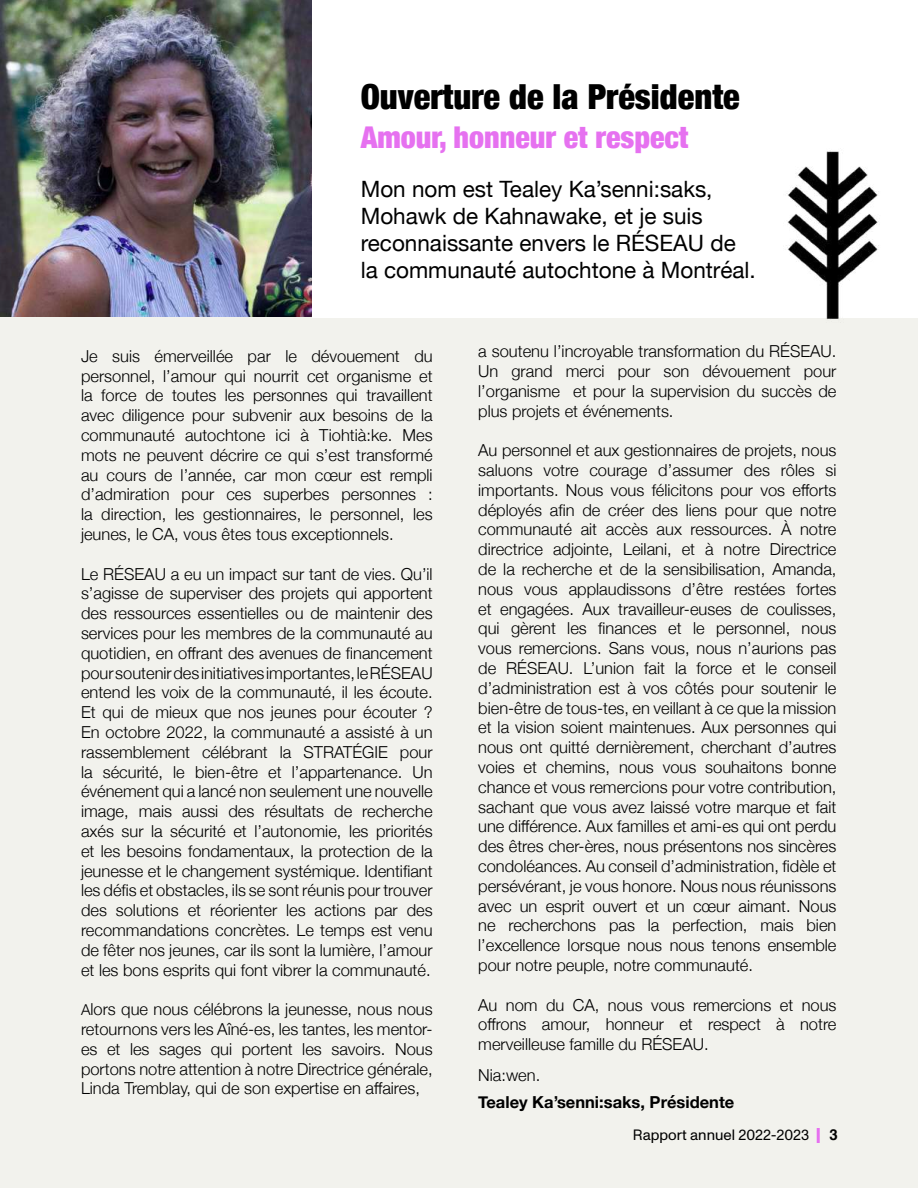
<style>
.page{position:relative;width:918px;height:1188px;background:#f2f2ed}
.page>*{position:absolute;margin:0;border:0;box-sizing:border-box;transform-origin:0 0}
.t1{font:900 condensed 34.5px "Helvetica Neue";color:#000}
.t2{font:900 condensed 30px "Helvetica Neue";color:#e671f0}
.t3{font:22.5px/27px "Helvetica Neue";color:#000}
.t4{font:300 16.5px/19.8px "Helvetica Neue";color:#000;text-align:justify}
.t5{font:700 16.5px "Helvetica Neue";color:#000}
.t6{font:15px "ABC Monument Grotesk Trial";color:#000}
.t7{font:700 15px "Helvetica";color:#000}
.s1{font-size:15px}
</style>
<div class="page">
<div style="left:817px;top:1128px;width:3px;height:15px;background:#c785b8;border:2px solid #e671f0"></div>
<img style="left:0;top:0;width:312px;height:316px">
<div style="left:313px;top:1px;width:604px;height:316px;background:#fff"></div>
<div style="left:312px;top:0;width:606px;height:318px;border:2px solid #fff"></div>
<img style="left:766px;top:151px;width:134px;height:168px">
<h1 class="t1" style="left:361px;top:69px;width:381px">Ouverture de la Présidente</h1>
<h2 class="t2" style="left:361px;top:112px;width:329px">Amour, honneur et respect</h2>
<h3 class="t3" style="left:361px;top:177px;width:397px">Mon nom est Tealey Ka’senni:saks, Mohawk de Kahnawake, et je suis reconnaissante envers le RÉSEAU de la communauté autochtone à Montréal.</h3>
<p class="t4" style="left:81px;top:345px;width:353px">Je suis émerveillée par le dévouement du personnel, l’amour qui nourrit cet organisme et la force de toutes les personnes qui travaillent avec diligence pour subvenir aux besoins de la communauté autochtone ici à Tiohtià:ke. Mes mots ne peuvent décrire ce qui s’est transformé au cours de l’année, car mon cœur est rempli d’admiration pour ces superbes personnes : la direction, les gestionnaires, le personnel, les jeunes, le CA, vous êtes tous exceptionnels.</p>
<p class="t4" style="left:81px;top:563px;width:353px">Le RÉSEAU a eu un impact sur tant de vies. Qu’il s’agisse de superviser des projets qui apportent des ressources essentielles ou de maintenir des services pour les membres de la communauté au quotidien, en offrant des avenues de financement pour soutenir des initiatives importantes, le RÉSEAU entend les voix de la communauté, il les écoute.<br>Et qui de mieux que nos jeunes pour écouter ?<br>En octobre 2022, la communauté a assisté à un rassemblement célébrant la STRATÉGIE pour la sécurité, le bien-être et l’appartenance. Un événement qui a lancé non seulement une nouvelle image, mais aussi des résultats de recherche axés sur la sécurité et l’autonomie, les priorités et les besoins fondamentaux, la protection de la jeunesse et le changement systémique. Identifiant les défis et obstacles, ils se sont réunis pour trouver des solutions et réorienter les actions par des recommandations concrètes. Le temps est venu de fêter nos jeunes, car ils sont la lumière, l’amour et les bons esprits qui font vibrer la communauté.</p>
<p class="t4" style="left:81px;top:998px;width:353px"><span class="s1">A</span>lors que nous célébrons la jeunesse, nous nous retournons vers les Aîné-es, les tantes, les mentor&shy;es et les sages qui portent les savoirs. Nous portons notre attention à notre Directrice générale, Linda Tremblay, qui de son expertise en affaires,</p>
<p class="t4" style="left:478px;top:340px;width:360px">a soutenu l’incroyable transformation du RÉSEAU.<br>Un grand merci pour son dévouement pour l’organisme et pour la supervision du succès de plus projets et événements.</p>
<p class="t4" style="left:478px;top:439px;width:360px">Au personnel et aux gestionnaires de projets, nous saluons votre courage d’assumer des rôles si importants. Nous vous félicitons pour vos efforts déployés afin de créer des liens pour que notre communauté ait accès aux ressources. À notre directrice adjointe, Leilani, et à notre Directrice de la recherche et de la sensibilisation, Amanda, nous vous applaudissons d’être restées fortes et engagées. Aux travailleur-euses de coulisses, qui gèrent les finances et le personnel, nous vous remercions. Sans vous, nous n’aurions pas de RÉSEAU. L’union fait la force et le conseil d’administration est à vos côtés pour soutenir le bien-être de tous-tes, en veillant à ce que la mission et la vision soient maintenues. Aux personnes qui nous ont quitté dernièrement, cherchant d’autres voies et chemins, nous vous souhaitons bonne chance et vous remercions pour votre contribution, sachant que vous avez laissé votre marque et fait une différence. Aux familles et ami-es qui ont perdu des êtres cher-ères, nous présentons nos sincères condoléances. Au conseil d’administration, fidèle et persévérant, je vous honore. Nous nous réunissons avec un esprit ouvert et un cœur aimant. Nous ne recherchons pas la perfection, mais bien l’excellence lorsque nous nous tenons ensemble pour notre peuple, notre communauté.</p>
<p class="t4" style="left:478px;top:994px;width:360px">Au nom du CA, nous vous remercions et nous offrons amour, honneur et respect à notre merveilleuse famille du RÉSEAU.</p>
<p class="t4" style="left:478px;top:1064px;width:64px">Nia:wen.</p>
<p class="t5" style="left:478px;top:1089px;width:258px">Tealey Ka’senni:saks, Présidente</p>
<p class="t6" style="left:633px;top:1126px;width:178px">Rapport annuel 2022-2023</p>
<p class="t7" style="left:829px;top:1123px;width:10px">3</p>
</div>
